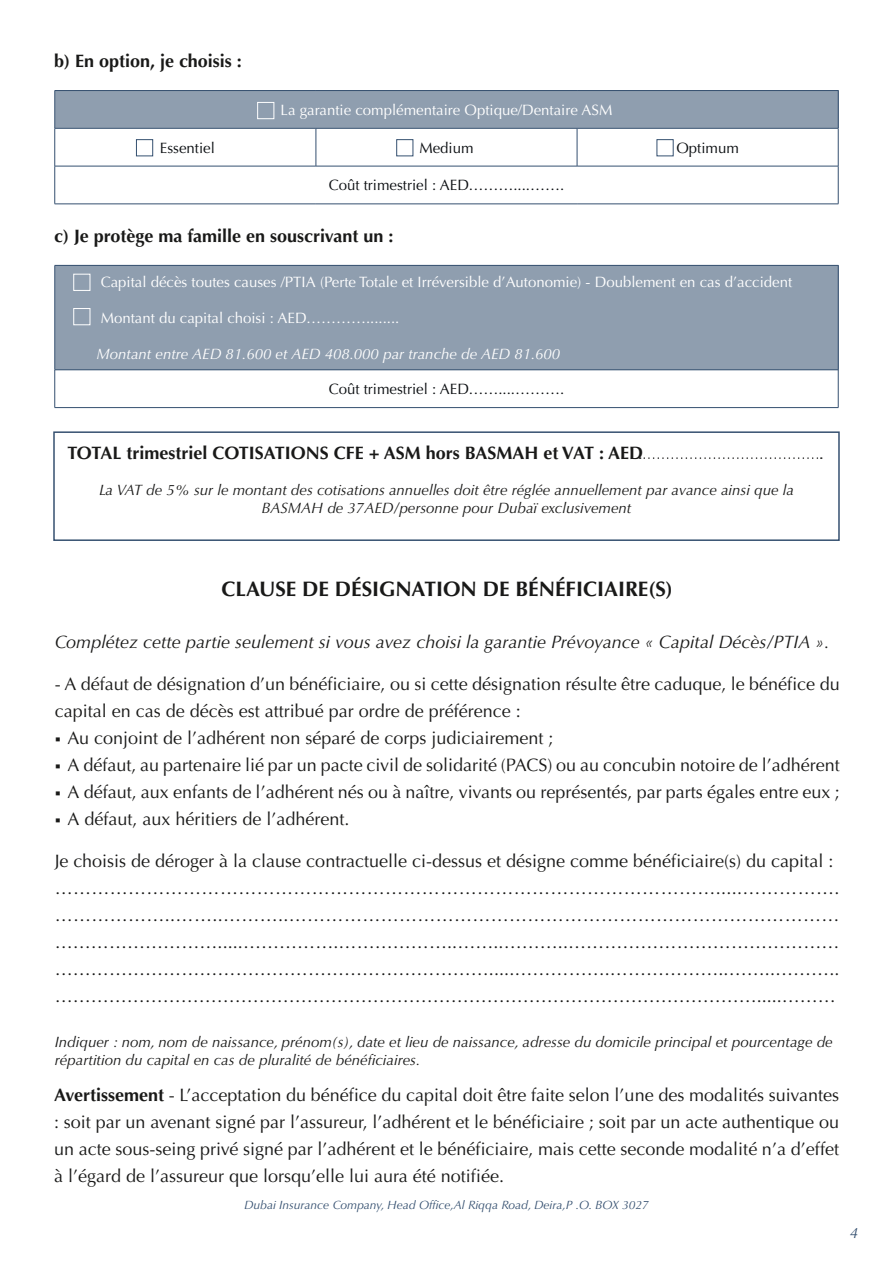
<style>
.page{position:relative;width:893px;height:1263px;background:#fff}
.page>*{position:absolute;margin:0;border:0;box-sizing:border-box;transform-origin:0 0}
.titre_Page{font:700 21px "Optima LT Pro";color:#191918}
.paragraphe{font:18px/27px "Optima LT Pro";color:#191918;text-align:justify}
.Sous-titre{font:700 18px "Optima LT Pro";color:#191918}
.intro{font:italic 18px "Optima LT Pro";color:#191918}
.note_bas_page{font:italic 15px/18px "Optima LT Pro";color:#191918;text-align:center}
.en-tête_2{font:15px "Optima LT Pro";color:#fff}
.corps_tableau{font:15px "Optima LT Pro";color:#0b0e11}
.note_bas_page-2{font:italic 15px "Optima LT Pro";color:#fff}
.corps_tableau-2{font:15px "Optima LT Pro";color:#fff}
.t1{font:italic 15px "Optima LT Pro";color:#355070}
.t2{font:italic 12px "Optima LT Pro";color:#355070}
.s1{font-family:"Acumin Pro";font-weight:300}
.s2{font-weight:700}
</style>
<div class="page">
<div style="left:55px;top:91px;width:783px;height:37px;background:#8f9eaf"></div>
<hr style="left:316px;top:128px;width:1px;height:38px;background:#355070">
<hr style="left:577px;top:128px;width:1px;height:38px;background:#355070">
<hr style="left:55px;top:166px;width:261px;height:1px;background:#355070">
<hr style="left:316px;top:166px;width:261px;height:1px;background:#355070">
<hr style="left:577px;top:166px;width:261px;height:1px;background:#355070">
<hr style="left:54px;top:128px;width:1px;height:38px;background:#355070">
<hr style="left:838px;top:128px;width:1px;height:38px;background:#355070">
<hr style="left:54px;top:166px;width:1px;height:38px;background:#355070">
<hr style="left:838px;top:166px;width:1px;height:38px;background:#355070">
<hr style="left:55px;top:204px;width:261px;height:1px;background:#355070">
<hr style="left:316px;top:204px;width:261px;height:1px;background:#355070">
<hr style="left:577px;top:204px;width:261px;height:1px;background:#355070">
<hr style="left:55px;top:90px;width:261px;height:1px;background:#355070">
<hr style="left:54px;top:91px;width:1px;height:37px;background:#355070">
<hr style="left:316px;top:90px;width:261px;height:1px;background:#355070">
<hr style="left:577px;top:90px;width:261px;height:1px;background:#355070">
<hr style="left:838px;top:91px;width:1px;height:37px;background:#355070">
<hr style="left:55px;top:128px;width:261px;height:1px;background:#355070">
<hr style="left:316px;top:128px;width:261px;height:1px;background:#355070">
<hr style="left:577px;top:128px;width:261px;height:1px;background:#355070">
<div style="left:136px;top:139px;width:17px;height:17px;border:1px solid #355070"></div>
<div style="left:396px;top:139px;width:17px;height:17px;border:1px solid #355070"></div>
<div style="left:657px;top:139px;width:17px;height:17px;border:1px solid #355070"></div>
<div style="left:257px;top:102px;width:17px;height:17px;border:1px solid #fff"></div>
<div style="left:55px;top:265px;width:783px;height:105px;background:#8f9eaf"></div>
<hr style="left:838px;top:370px;width:1px;height:37px;background:#355070">
<hr style="left:54px;top:370px;width:1px;height:37px;background:#355070">
<hr style="left:55px;top:407px;width:783px;height:1px;background:#355070">
<hr style="left:55px;top:265px;width:783px;height:1px;background:#355070">
<hr style="left:54px;top:266px;width:1px;height:104px;background:#355070">
<hr style="left:838px;top:266px;width:1px;height:104px;background:#355070">
<hr style="left:55px;top:370px;width:783px;height:1px;background:#355070">
<div style="left:73px;top:274px;width:17px;height:17px;border:1px solid #fff"></div>
<div style="left:73px;top:308px;width:17px;height:17px;border:1px solid #fff"></div>
<div style="left:53px;top:431px;width:787px;height:110px;border:2px solid #355070"></div>
<svg style="left:640px;top:457px;width:182px;height:2px"></svg>
<p class="Sous-titre" style="left:54px;top:50px;width:189px">b) En option, je choisis :</p>
<p class="en-tête_2" style="left:281px;top:100px;width:333px">La garantie complémentaire Optique/Dentaire ASM</p>
<p class="corps_tableau" style="left:160px;top:138px;width:57px">Essentiel</p>
<p class="corps_tableau" style="left:419px;top:138px;width:56px">Medium</p>
<p class="corps_tableau" style="left:676px;top:138px;width:64px">Optimum</p>
<p class="corps_tableau" style="left:329px;top:176px;width:237px">Coût trimestriel : AED………....…….</p>
<p class="Sous-titre" style="left:54px;top:224px;width:341px">c) Je protège ma famille en souscrivant un :</p>
<p class="en-tête_2" style="left:101px;top:273px;width:693px">Capital décès toutes causes /PTIA (Perte Totale et Irréversible d’Autonomie) - Doublement en cas d’accident</p>
<p class="corps_tableau-2" style="left:101px;top:309px;width:300px">Montant du capital choisi : AED…………........</p>
<p class="note_bas_page-2" style="left:97px;top:345px;width:465px">Montant entre AED 81.600 et AED 408.000 par tranche de AED 81.600</p>
<p class="corps_tableau" style="left:329px;top:380px;width:237px">Coût trimestriel : AED……....……….</p>
<p class="Sous-titre" style="left:68px;top:441px;width:577px">TOTAL trimestriel COTISATIONS CFE + ASM hors BASMAH et VAT : AED</p>
<p class="note_bas_page" style="left:99px;top:481px;width:696px">La VAT de 5% sur le montant des cotisations annuelles doit être réglée annuellement par avance ainsi que la<br>BASMAH de 37AED/personne pour Dubaï exclusivement</p>
<p class="titre_Page" style="left:222px;top:575px;width:453px">CLAUSE DE DÉSIGNATION DE BÉNÉFICIAIRE(S)</p>
<p class="intro" style="left:55px;top:631px;width:776px">Complétez cette partie seulement si vous avez choisi la garantie Prévoyance « Capital Décès/PTIA ».</p>
<p class="paragraphe" style="left:55px;top:671px;width:786px">- A défaut de désignation d’un bénéficiaire, ou si cette désignation résulte être caduque, le bénéfice du capital en cas de décès est attribué par ordre de préférence :</p>
<p class="paragraphe" style="left:55px;top:725px;width:500px"><span class="s1">■</span> Au conjoint de l’adhérent non séparé de corps judiciairement ;</p>
<p class="paragraphe" style="left:55px;top:752px;width:786px"><span class="s1">■</span> A défaut, au partenaire lié par un pacte civil de solidarité (PACS) ou au concubin notoire de l’adhérent</p>
<p class="paragraphe" style="left:55px;top:779px;width:787px"><span class="s1">■</span> A défaut, aux enfants de l’adhérent nés ou à naître, vivants ou représentés, par parts égales entre eux ;</p>
<p class="paragraphe" style="left:55px;top:806px;width:296px"><span class="s1">■</span> A défaut, aux héritiers de l’adhérent.</p>
<p class="paragraphe" style="left:55px;top:847px;width:780px">Je choisis de déroger à la clause contractuelle ci-dessus et désigne comme bénéficiaire(s) du capital :</p>
<p class="paragraphe" style="left:55px;top:874px;width:786px">……………………………………………………………………………………………….....……………. ………………..……..………..……………………………………………………………………………… ……………………….....…………….………………..……..………..……………………………………… ……………………………………………………………….....…………….………………..……..……….. ……………………………………………………………………………………………………….....………</p>
<p class="note_bas_page" style="left:55px;top:1033px;width:779px;text-align:left">Indiquer : nom, nom de naissance, prénom(s), date et lieu de naissance, adresse du domicile principal et pourcentage de répartition du capital en cas de pluralité de bénéficiaires.</p>
<p class="paragraphe" style="left:54px;top:1081px;width:787px"><span class="s2">Avertissement</span> - L’acceptation du bénéfice du capital doit être faite selon l’une des modalités suivantes : soit par un avenant signé par l’assureur, l’adhérent et le bénéficiaire ; soit par un acte authentique ou un acte sous-seing privé signé par l’adhérent et le bénéficiaire, mais cette seconde modalité n’a d’effet à l’égard de l’assureur que lorsqu’elle lui aura été notifiée.</p>
<p class="t2" style="left:244px;top:1197px;width:406px">Dubai Insurance Company, Head Office,Al Riqqa Road, Deira,P .O. BOX 3027</p>
<p class="t1" style="left:850px;top:1223px;width:10px">4</p>
</div>
